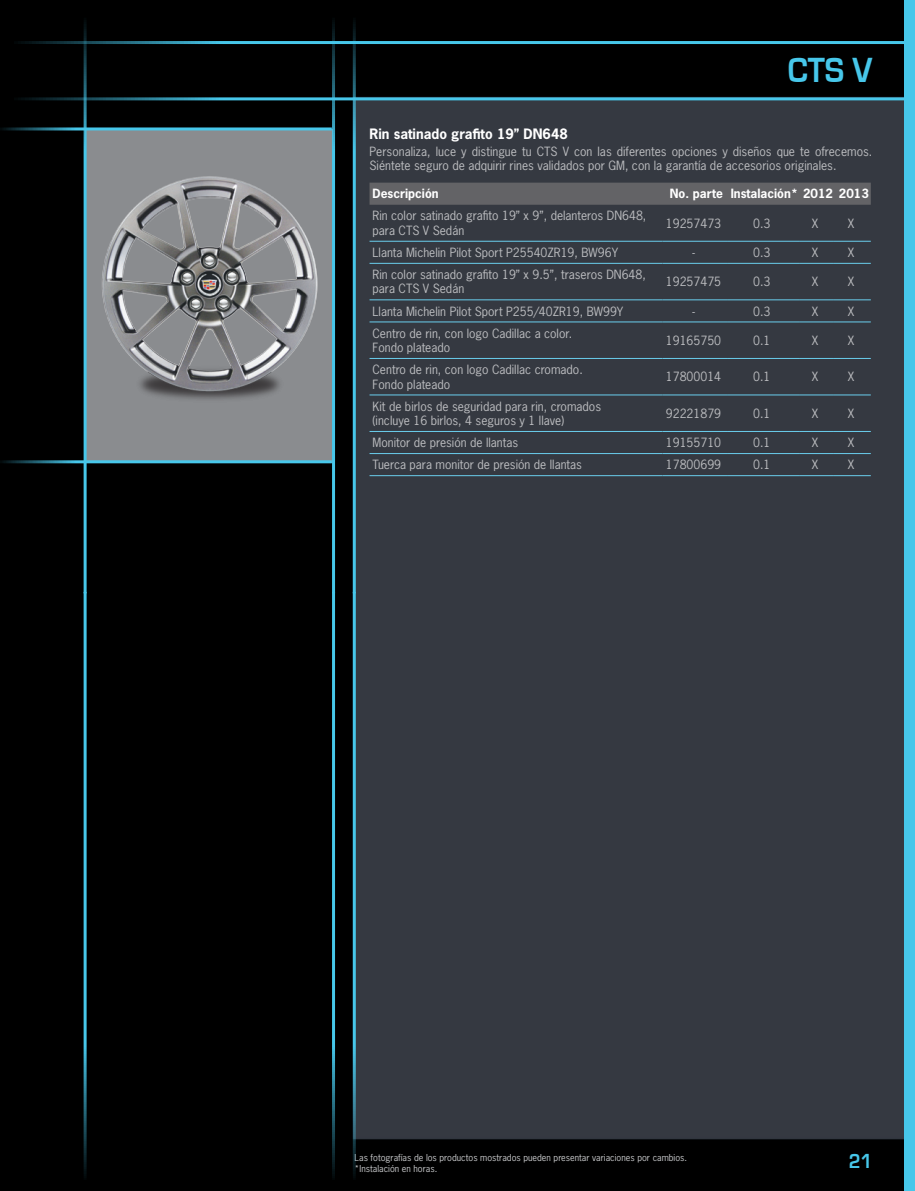
<style>
.page{position:relative;width:915px;height:1191px;background:#fff}
.page>*{position:absolute;margin:0;border:0;box-sizing:border-box;transform-origin:0 0}
.t1{font:700 36px "Eurostile";color:#47c7ea;scale:.9 1}
.t2{font:700 21px "Eurostile";color:#47c7ea;scale:.9 1}
.accesorio{font:700 13.5px "News Gothic Std";color:#fff}
.cuerpo_tabla{font:12px/14.4px "News Gothic Std";color:#bcbdc0}
.cuerpo{font:12px/14.4px "News Gothic Std";color:#bcbdc0}
.titulo_tabla{font:700 12px "News Gothic Std";color:#fff}
.t3{font:9px/10.8px "News Gothic Std";color:#c7c8ca}
</style>
<div class="page">
<img style="left:0;top:0;width:904px;height:1191px">
<div style="left:85px;top:129px;width:247px;height:333px;background:#8a8c8f"></div>
<img style="left:102px;top:176px;width:216px;height:223px">
<div style="left:369px;top:183px;width:501px;height:22px;background:#636366"></div>
<hr style="left:369px;top:241px;width:293px;height:1px;background:#6aceed">
<hr style="left:369px;top:263px;width:293px;height:1px;background:#6aceed">
<hr style="left:369px;top:299px;width:293px;height:1px;background:#6aceed">
<hr style="left:369px;top:321px;width:293px;height:1px;background:#6aceed">
<hr style="left:369px;top:358px;width:293px;height:1px;background:#6aceed">
<hr style="left:369px;top:394px;width:293px;height:1px;background:#6aceed">
<hr style="left:369px;top:431px;width:293px;height:1px;background:#6aceed">
<hr style="left:369px;top:453px;width:293px;height:1px;background:#6aceed">
<hr style="left:369px;top:475px;width:293px;height:1px;background:#6aceed">
<hr style="left:662px;top:241px;width:64px;height:1px;background:#6aceed">
<hr style="left:662px;top:263px;width:64px;height:1px;background:#6aceed">
<hr style="left:662px;top:299px;width:64px;height:1px;background:#6aceed">
<hr style="left:662px;top:321px;width:64px;height:1px;background:#6aceed">
<hr style="left:662px;top:358px;width:64px;height:1px;background:#6aceed">
<hr style="left:662px;top:394px;width:64px;height:1px;background:#6aceed">
<hr style="left:662px;top:431px;width:64px;height:1px;background:#6aceed">
<hr style="left:662px;top:453px;width:64px;height:1px;background:#6aceed">
<hr style="left:662px;top:475px;width:64px;height:1px;background:#6aceed">
<hr style="left:726px;top:241px;width:72px;height:1px;background:#6aceed">
<hr style="left:726px;top:263px;width:72px;height:1px;background:#6aceed">
<hr style="left:726px;top:299px;width:72px;height:1px;background:#6aceed">
<hr style="left:726px;top:321px;width:72px;height:1px;background:#6aceed">
<hr style="left:726px;top:358px;width:72px;height:1px;background:#6aceed">
<hr style="left:726px;top:394px;width:72px;height:1px;background:#6aceed">
<hr style="left:726px;top:431px;width:72px;height:1px;background:#6aceed">
<hr style="left:726px;top:453px;width:72px;height:1px;background:#6aceed">
<hr style="left:726px;top:475px;width:72px;height:1px;background:#6aceed">
<hr style="left:798px;top:241px;width:35px;height:1px;background:#6aceed">
<hr style="left:798px;top:263px;width:35px;height:1px;background:#6aceed">
<hr style="left:798px;top:299px;width:35px;height:1px;background:#6aceed">
<hr style="left:798px;top:321px;width:35px;height:1px;background:#6aceed">
<hr style="left:798px;top:358px;width:35px;height:1px;background:#6aceed">
<hr style="left:798px;top:394px;width:35px;height:1px;background:#6aceed">
<hr style="left:798px;top:431px;width:35px;height:1px;background:#6aceed">
<hr style="left:798px;top:453px;width:35px;height:1px;background:#6aceed">
<hr style="left:798px;top:475px;width:35px;height:1px;background:#6aceed">
<hr style="left:833px;top:241px;width:37px;height:1px;background:#6aceed">
<hr style="left:833px;top:263px;width:37px;height:1px;background:#6aceed">
<hr style="left:833px;top:299px;width:37px;height:1px;background:#6aceed">
<hr style="left:833px;top:321px;width:37px;height:1px;background:#6aceed">
<hr style="left:833px;top:358px;width:37px;height:1px;background:#6aceed">
<hr style="left:833px;top:394px;width:37px;height:1px;background:#6aceed">
<hr style="left:833px;top:431px;width:37px;height:1px;background:#6aceed">
<hr style="left:833px;top:453px;width:37px;height:1px;background:#6aceed">
<hr style="left:833px;top:475px;width:37px;height:1px;background:#6aceed">
<hr style="left:14px;top:41px;width:900px;height:3px;background:#47c7ea">
<hr style="left:14px;top:97px;width:900px;height:3px;background:#47c7ea">
<hr style="left:84px;top:17px;width:3px;height:576px;background:#47c7ea">
<hr style="left:84px;top:592px;width:3px;height:588px;background:#47c7ea">
<hr style="left:332px;top:17px;width:3px;height:576px;background:#47c7ea">
<hr style="left:332px;top:592px;width:3px;height:588px;background:#47c7ea">
<hr style="left:352px;top:17px;width:3px;height:576px;background:#47c7ea">
<hr style="left:352px;top:592px;width:3px;height:588px;background:#47c7ea">
<div style="left:904px;top:0;width:10px;height:1191px;background:#47c7ea"></div>
<hr style="left:0;top:460px;width:332px;height:3px;background:#47c7ea">
<hr style="left:0;top:127px;width:332px;height:3px;background:#47c7ea">
<h1 class="t1" style="left:787px;top:50px;width:96px">CTS V</h1>
<p class="accesorio" style="left:369px;top:125px;width:200px">Rin satinado grafito 19” DN648</p>
<p class="cuerpo" style="left:369px;top:144px;width:504px">Personaliza, luce y distingue tu CTS V con las diferentes opciones y diseños que te ofrecemos.<br>Siéntete seguro de adquirir rines validados por GM, con la garantía de accesorios originales.</p>
<p class="titulo_tabla" style="left:372px;top:186px;width:68px">Descripción</p>
<p class="titulo_tabla" style="left:669px;top:186px;width:54px">No. parte</p>
<p class="titulo_tabla" style="left:730px;top:186px;width:104px">Instalación* 2012</p>
<p class="titulo_tabla" style="left:838px;top:186px;width:31px">2013</p>
<p class="cuerpo_tabla" style="left:372px;top:209px;width:275px">Rin color satinado grafito 19” x 9”, delanteros DN648, para CTS V Sedán</p>
<p class="cuerpo_tabla" style="left:665px;top:216px;width:57px">19257473</p>
<p class="cuerpo_tabla" style="left:752px;top:216px;width:19px">0.3</p>
<p class="cuerpo_tabla" style="left:811px;top:216px;width:8px">X</p>
<p class="cuerpo_tabla" style="left:847px;top:216px;width:8px">X</p>
<p class="cuerpo_tabla" style="left:372px;top:245px;width:247px">Llanta Michelin Pilot Sport P25540ZR19, BW96Y</p>
<p class="cuerpo_tabla" style="left:692px;top:245px;width:4px">-</p>
<p class="cuerpo_tabla" style="left:752px;top:245px;width:19px">0.3</p>
<p class="cuerpo_tabla" style="left:811px;top:245px;width:8px">X</p>
<p class="cuerpo_tabla" style="left:847px;top:245px;width:8px">X</p>
<p class="cuerpo_tabla" style="left:372px;top:267px;width:275px">Rin color satinado grafito 19” x 9.5”, traseros DN648, para CTS V Sedán</p>
<p class="cuerpo_tabla" style="left:665px;top:274px;width:57px">19257475</p>
<p class="cuerpo_tabla" style="left:752px;top:274px;width:19px">0.3</p>
<p class="cuerpo_tabla" style="left:811px;top:274px;width:8px">X</p>
<p class="cuerpo_tabla" style="left:847px;top:274px;width:8px">X</p>
<p class="cuerpo_tabla" style="left:372px;top:304px;width:252px">Llanta Michelin Pilot Sport P255/40ZR19, BW99Y</p>
<p class="cuerpo_tabla" style="left:692px;top:304px;width:4px">-</p>
<p class="cuerpo_tabla" style="left:752px;top:304px;width:19px">0.3</p>
<p class="cuerpo_tabla" style="left:811px;top:304px;width:8px">X</p>
<p class="cuerpo_tabla" style="left:847px;top:304px;width:8px">X</p>
<p class="cuerpo_tabla" style="left:372px;top:326px;width:201px">Centro de rin, con logo Cadillac a color.</p>
<p class="cuerpo_tabla" style="left:372px;top:340px;width:79px">Fondo plateado</p>
<p class="cuerpo_tabla" style="left:665px;top:333px;width:57px">19165750</p>
<p class="cuerpo_tabla" style="left:752px;top:333px;width:19px">0.1</p>
<p class="cuerpo_tabla" style="left:811px;top:333px;width:8px">X</p>
<p class="cuerpo_tabla" style="left:847px;top:333px;width:8px">X</p>
<p class="cuerpo_tabla" style="left:372px;top:362px;width:212px">Centro de rin, con logo Cadillac cromado.</p>
<p class="cuerpo_tabla" style="left:372px;top:377px;width:79px">Fondo plateado</p>
<p class="cuerpo_tabla" style="left:372px;top:399px;width:230px">Kit de birlos de seguridad para rin, cromados</p>
<p class="cuerpo_tabla" style="left:372px;top:413px;width:193px">(incluye 16 birlos, 4 seguros y 1 llave)</p>
<p class="cuerpo_tabla" style="left:665px;top:369px;width:57px">17800014</p>
<p class="cuerpo_tabla" style="left:752px;top:369px;width:19px">0.1</p>
<p class="cuerpo_tabla" style="left:811px;top:369px;width:8px">X</p>
<p class="cuerpo_tabla" style="left:847px;top:369px;width:8px">X</p>
<p class="cuerpo_tabla" style="left:665px;top:406px;width:57px">92221879</p>
<p class="cuerpo_tabla" style="left:752px;top:406px;width:19px">0.1</p>
<p class="cuerpo_tabla" style="left:811px;top:406px;width:8px">X</p>
<p class="cuerpo_tabla" style="left:847px;top:406px;width:8px">X</p>
<p class="cuerpo_tabla" style="left:372px;top:435px;width:147px">Monitor de presión de llantas</p>
<p class="cuerpo_tabla" style="left:665px;top:435px;width:57px">19155710</p>
<p class="cuerpo_tabla" style="left:752px;top:435px;width:19px">0.1</p>
<p class="cuerpo_tabla" style="left:811px;top:435px;width:8px">X</p>
<p class="cuerpo_tabla" style="left:847px;top:435px;width:8px">X</p>
<p class="cuerpo_tabla" style="left:372px;top:457px;width:211px">Tuerca para monitor de presión de llantas</p>
<p class="cuerpo_tabla" style="left:665px;top:457px;width:57px">17800699</p>
<p class="cuerpo_tabla" style="left:752px;top:457px;width:19px">0.1</p>
<p class="cuerpo_tabla" style="left:811px;top:457px;width:8px">X</p>
<p class="cuerpo_tabla" style="left:847px;top:457px;width:8px">X</p>
<p class="t3" style="left:354px;top:1152px;width:334px">Las fotografías de los productos mostrados pueden presentar variaciones por cambios. *Instalación en horas.</p>
<h2 class="t2" style="left:848px;top:1149px;width:28px">21</h2>
</div>
